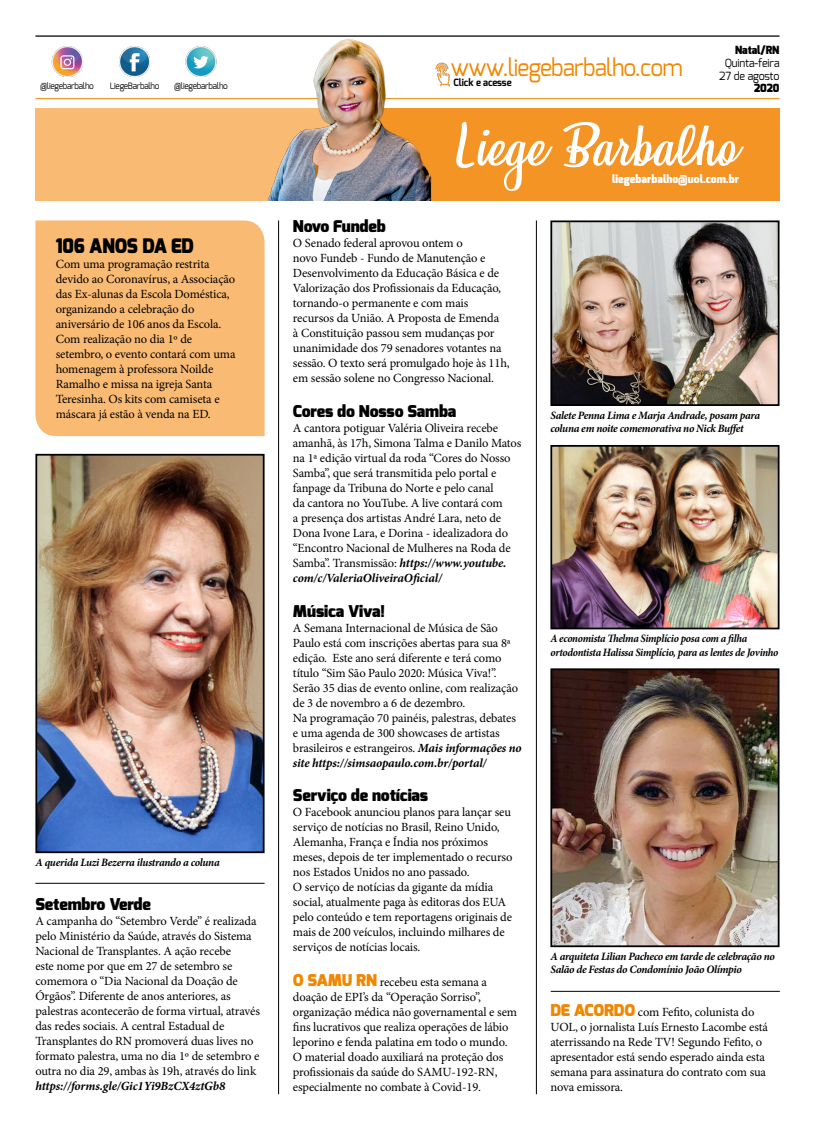
<style>
.page{position:relative;width:815px;height:1124px;background:#fff}
.page>*{position:absolute;margin:0;border:0;box-sizing:border-box;transform-origin:0 0}
.t1{font:51.25px "Honeymoon Personal Use";color:#fff}
.t2{font:23.88px "Exo";letter-spacing:-.03em;color:#f18700;scale:.95 1}
.t3{font:900 20px "Exo";letter-spacing:-.01em;color:#000;scale:.93 1}
.t4{font:900 16.25px "Exo";letter-spacing:-.01em;color:#000}
.t5{font:12.5px/15px "Minion Pro";letter-spacing:-.01em;color:#000}
.t6{font:italic 700 12.5px "Minion Pro";letter-spacing:-.01em;color:#000}
.t7{font:italic 700 11.25px/13.5px "Minion Pro";letter-spacing:-.03em;color:#000}
.t8{font:italic 700 11.25px/13.5px "Minion Pro";letter-spacing:-.03em;color:#000;scale:.94 1}
.t9{font:900 11.25px "Exo";color:#fff;scale:.95 1}
.t10{font:11.25px/12.5px "Exo";letter-spacing:-.01em;color:#000;text-align:center;scale:.95 1}
.t11{font:900 11.25px "Exo";letter-spacing:-.01em;color:#000;scale:.95 1}
.t12{font:700 10px "Exo";letter-spacing:-.01em;color:#000;scale:.95 1}
.t13{font:8.75px "Exo";letter-spacing:-.03em;color:#000;scale:.95 1}
.s1{font-weight:700;font-style:italic}
.s2{font-family:"Exo";font-weight:900;font-size:16.25px;color:#f18700}
</style>
<div class="page">
<hr style="left:35px;top:35px;width:745px;height:2px;background:#000">
<hr style="left:35px;top:98px;width:745px;height:1px;background:#f18700">
<img style="left:52px;top:47px;width:30px;height:30px">
<img style="left:119px;top:47px;width:31px;height:30px">
<img style="left:186px;top:47px;width:30px;height:30px">
<div style="left:35px;top:108px;width:745px;height:93px;background:#f9ba73"></div>
<div style="left:331px;top:108px;width:449px;height:93px;background:#f49425"></div>
<img style="left:242px;top:35px;width:235px;height:166px">
<div style="left:35px;top:220px;width:230px;height:216px;background:#f9ba73"></div>
<hr style="left:35px;top:882px;width:230px;height:1px;background:#000">
<hr style="left:278px;top:220px;width:1px;height:873px;background:#000">
<hr style="left:536px;top:220px;width:1px;height:873px;background:#000">
<img style="left:38px;top:457px;width:224px;height:393px">
<div style="left:35px;top:454px;width:230px;height:399px;border:2px solid #000"></div>
<hr style="left:551px;top:990px;width:229px;height:1px;background:#000">
<img style="left:553px;top:223px;width:223px;height:180px">
<div style="left:550px;top:220px;width:229px;height:186px;border:2px solid #000"></div>
<img style="left:553px;top:671px;width:223px;height:273px">
<div style="left:550px;top:668px;width:229px;height:279px;border:2px solid #000"></div>
<img style="left:553px;top:448px;width:223px;height:178px">
<div style="left:550px;top:445px;width:229px;height:184px;border:2px solid #000"></div>
<img style="left:429px;top:61px;width:27px;height:26px">
<p class="t13" style="left:40px;top:80px;width:58px">@liegebarbalho</p>
<p class="t13" style="left:110px;top:80px;width:54px">LiegeBarbalho</p>
<p class="t13" style="left:174px;top:80px;width:58px">@liegebarbalho</p>
<h3 class="t3" style="left:56px;top:233px;width:150px">106 ANOS DA ED</h3>
<p class="t5" style="left:56px;top:257px;width:181px">Com uma programação restrita devido ao Coronavírus, a Associação das Ex-alunas da Escola Doméstica, organizando a celebração do aniversário de 106 anos da Escola.<br>Com realização no dia 1º de setembro, o evento contará com uma homenagem à professora Noilde<br>Ramalho e missa na igreja Santa<br>Teresinha. Os kits com camiseta e máscara já estão à venda na ED.</p>
<p class="t7" style="left:35px;top:854px;width:186px">A querida Luzi Bezerra ilustrando a coluna</p>
<h3 class="t4" style="left:35px;top:893px;width:117px">Setembro Verde</h3>
<p class="t5" style="left:35px;top:913px;width:226px">A campanha do “Setembro Verde” é realizada pelo Ministério da Saúde, através do Sistema Nacional de Transplantes. A ação recebe<br>este nome por que em 27 de setembro se comemora o “Dia Nacional da Doação de Órgãos”. Diferente de anos anteriores, as palestras acontecerão de forma virtual, através das redes sociais. A central Estadual de Transplantes do RN promoverá duas lives no formato palestra, uma no dia 1º de setembro e outra no dia 29, ambas às 19h, através do link</p>
<p class="t6" style="left:35px;top:1077px;width:191px">https://forms.gle/Gic1Yi9BzCX4ztGb8</p>
<p class="t11" style="left:735px;top:43px;width:48px">Natal/RN</p>
<p class="t10" style="left:719px;top:57px;width:65px">Quinta-feira<br>27 de agosto</p>
<p class="t11" style="left:754px;top:81px;width:28px">2020</p>
<h2 class="t2" style="left:451px;top:52px;width:246px">www.liegebarbalho.com</h2>
<p class="t12" style="left:454px;top:76px;width:63px">Click e acesse</p>
<h1 class="t1" style="left:458px;top:117px;width:281px">Liege Barbalho</h1>
<p class="t9" style="left:612px;top:171px;width:135px">liegebarbalho@uol.com.br</p>
<h3 class="t4" style="left:293px;top:216px;width:95px">Novo Fundeb</h3>
<p class="t5" style="left:293px;top:236px;width:218px">O Senado federal aprovou ontem o<br>novo Fundeb - Fundo de Manutenção e Desenvolvimento da Educação Básica e de Valorização dos Profissionais da Educação, tornando-o permanente e com mais recursos da União. A Proposta de Emenda<br>à Constituição passou sem mudanças por unanimidade dos 79 senadores votantes na sessão. O texto será promulgado hoje às 11h, em sessão solene no Congresso Nacional.</p>
<h3 class="t4" style="left:293px;top:400px;width:165px">Cores do Nosso Samba</h3>
<p class="t5" style="left:293px;top:420px;width:230px">A cantora potiguar Valéria Oliveira recebe amanhã, às 17h, Simona Talma e Danilo Matos na 1ª edição virtual da roda “Cores do Nosso Samba”, que será transmitida pelo portal e fanpage da Tribuna do Norte e pelo canal<br>da cantora no YouTube. A live contará com<br>a presença dos artistas André Lara, neto de Dona Ivone Lara, e Dorina - idealizadora do “Encontro Nacional de Mulheres na Roda de Samba”. Transmissão: <span class="s1">https://www.youtube. com/c/ValeriaOliveiraOficial/</span></p>
<h3 class="t4" style="left:293px;top:600px;width:94px">Música Viva!</h3>
<p class="t5" style="left:293px;top:620px;width:230px">A Semana Internacional de Música de São Paulo está com inscrições abertas para sua 8ª edição. Este ano será diferente e terá como título “Sim São Paulo 2020: Música Viva!”.<br>Serão 35 dias de evento online, com realização de 3 de novembro a 6 de dezembro.<br>Na programação 70 painéis, palestras, debates e uma agenda de 300 showcases de artistas brasileiros e estrangeiros. <span class="s1">Mais informações no site https://simsaopaulo.com.br/portal/</span></p>
<h3 class="t4" style="left:293px;top:784px;width:137px">Serviço de notícias</h3>
<p class="t5" style="left:293px;top:804px;width:221px">O Facebook anunciou planos para lançar seu serviço de notícias no Brasil, Reino Unido, Alemanha, França e Índia nos próximos meses, depois de ter implementado o recurso nos Estados Unidos no ano passado.<br>O serviço de notícias da gigante da mídia social, atualmente paga às editoras dos EUA pelo conteúdo e tem reportagens originais de mais de 200 veículos, incluindo milhares de serviços de notícias locais.</p>
<p class="t5" style="left:293px;top:974px;width:226px"><span class="s2">O SAMU RN</span> recebeu esta semana a doação de EPI’s da “Operação Sorriso”, organização médica não governamental e sem fins lucrativos que realiza operações de lábio leporino e fenda palatina em todo o mundo.<br>O material doado auxiliará na proteção dos profissionais da saúde do SAMU-192-RN, especialmente no combate à Covid-19.</p>
<p class="t7" style="left:550px;top:408px;width:211px">Salete Penna Lima e Marja Andrade, posam para coluna em noite comemorativa no Nick Buffet</p>
<p class="t8" style="left:550px;top:631px;width:244px">A economista Thelma Simplício posa com a filha ortodontista Halissa Simplício, para as lentes de Jovinho</p>
<p class="t7" style="left:550px;top:948px;width:226px">A arquiteta Lilian Pacheco em tarde de celebração no<br>Salão de Festas do Condomínio João Olímpio</p>
<p class="t5" style="left:550px;top:1004px;width:219px"><span class="s2">DE ACORDO</span> com Fefito, colunista do UOL, o jornalista Luís Ernesto Lacombe está aterrissando na Rede TV! Segundo Fefito, o apresentador está sendo esperado ainda esta semana para assinatura do contrato com sua nova emissora.</p>
</div>
